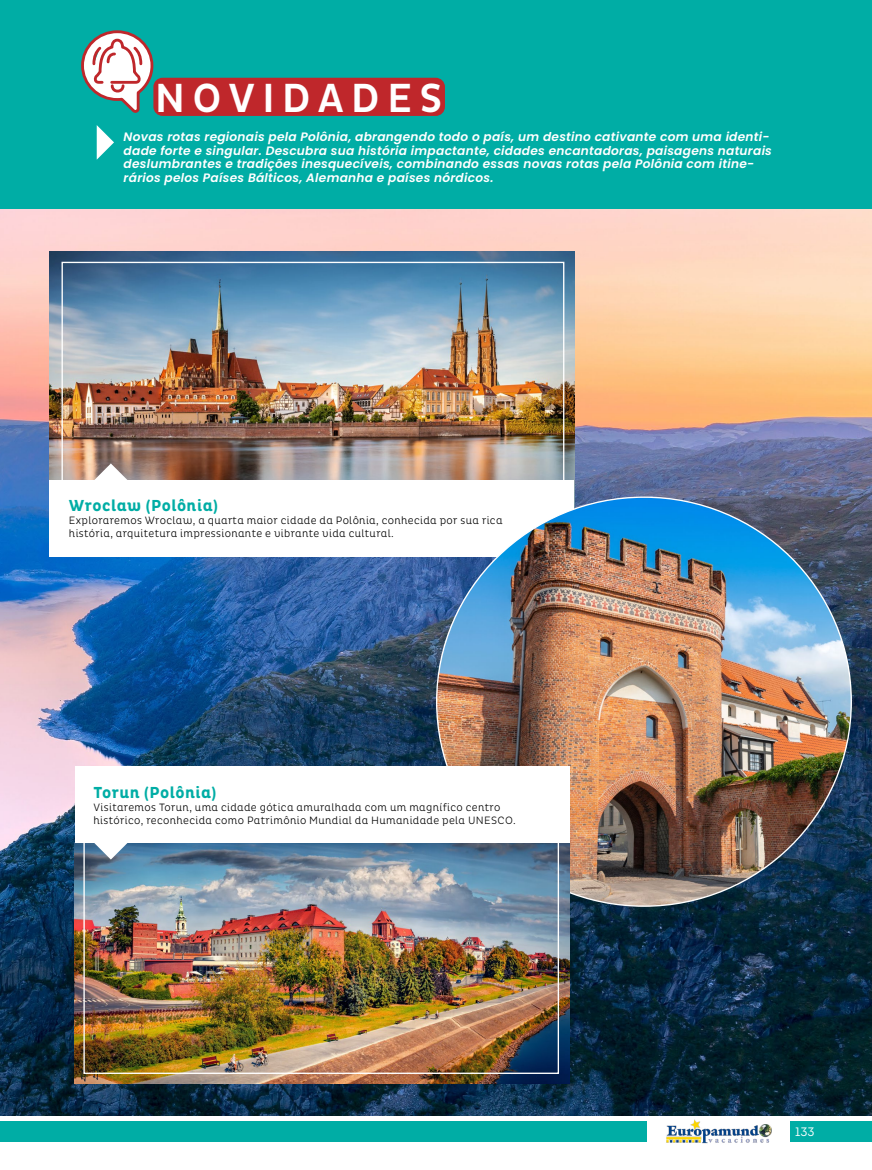
<style>
.page{position:relative;width:872px;height:1170px;background:#fff}
.page>*{position:absolute;margin:0;border:0;box-sizing:border-box;transform-origin:0 0}
.t1{font:500 41.4px "Pluto Cond";letter-spacing:.175em;color:#fff}
.t2{font:700 16.2px "Pluto Cond";letter-spacing:.03em;color:#00ada5}
.t3{font:italic 600 12.15px/13.5px "Poppins";letter-spacing:.02em;color:#fff}
.t4{font:12.15px "Intro";color:#fff}
.t5{font:300 10.8px/13px "Pluto Cond";letter-spacing:.03em;color:#000}
</style>
<div class="page">
<img style="left:0;top:208px;width:872px;height:907px">
<div style="left:0;top:0;width:872px;height:208px;background:#00ada5"></div>
<img style="left:50px;top:251px;width:524px;height:229px">
<div style="left:50px;top:480px;width:524px;height:76px;background:#fff"></div>
<svg style="left:97px;top:125px;width:17px;height:35px"></svg>
<div style="left:153px;top:78px;width:292px;height:38px;background:#bf272b;border-radius:9px"></div>
<svg style="left:81px;top:30px;width:74px;height:82px"></svg>
<img style="left:437px;top:497px;width:414px;height:409px">
<div style="left:61px;top:262px;width:503px;height:229px;border:1px solid #fff"></div>
<img style="left:75px;top:842px;width:494px;height:241px">
<div style="left:74px;top:766px;width:495px;height:76px;background:#fff"></div>
<svg style="left:94px;top:842px;width:34px;height:17px"></svg>
<svg style="left:94px;top:463px;width:34px;height:17px"></svg>
<img style="left:666px;top:1119px;width:106px;height:25px">
<div style="left:790px;top:1121px;width:82px;height:20px;background:#00ada5"></div>
<div style="left:0;top:1121px;width:32px;height:20px;background:#00ada5"></div>
<div style="left:33px;top:1121px;width:614px;height:20px;background:#00ada5"></div>
<h1 class="t1" style="left:155px;top:75px;width:289px">NOVIDADES</h1>
<p class="t3" style="left:124px;top:130px;width:650px">Novas rotas regionais pela Polônia, abrangendo todo o país, um destino cativante com uma identi&shy;dade forte e singular. Descubra sua história impactante, cidades encantadoras, paisagens naturais deslumbrantes e tradições inesquecíveis, combinando essas novas rotas pela Polônia com itine&shy;rários pelos Países Bálticos, Alemanha e países nórdicos.</p>
<h2 class="t2" style="left:69px;top:496px;width:151px">Wroclaw (Polônia)</h2>
<p class="t5" style="left:69px;top:514px;width:435px">Exploraremos Wroclaw, a quarta maior cidade da Polônia, conhecida por sua rica história, arquitetura impressionante e vibrante vida cultural.</p>
<h2 class="t2" style="left:94px;top:783px;width:124px">Torun (Polônia)</h2>
<p class="t5" style="left:94px;top:800px;width:423px">Visitaremos Torun, uma cidade gótica amuralhada com um magnífico centro histórico, reconhecida como Patrimônio Mundial da Humanidade pela UNESCO.</p>
<p class="t4" style="left:795px;top:1123px;width:21px">133</p>
</div>
